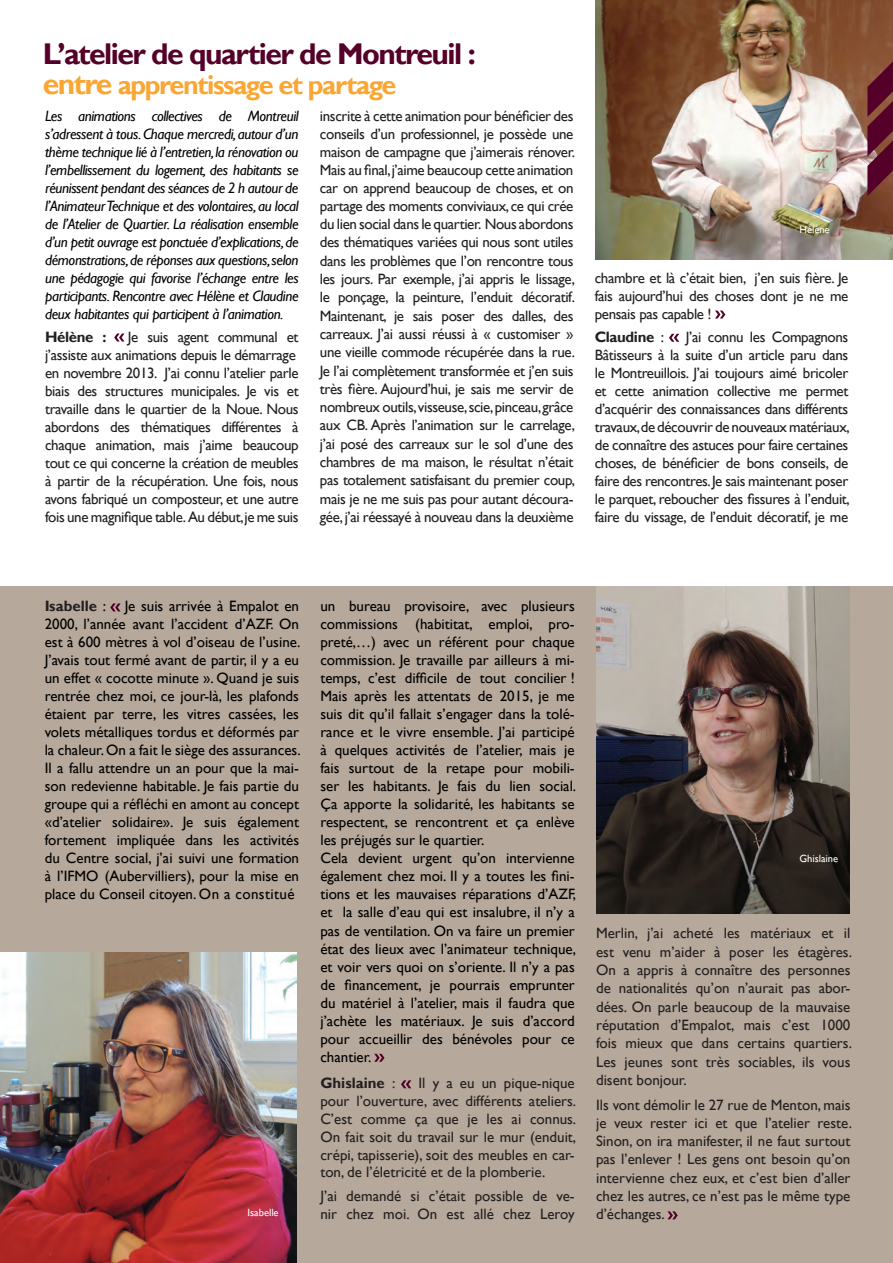
<style>
.page{position:relative;width:893px;height:1263px;background:#fff}
.page>*{position:absolute;margin:0;border:0;box-sizing:border-box;transform-origin:0 0}
.t1{font:700 30px "Gill Sans";letter-spacing:-.05em;color:#540028}
.t2{font:700 27px "Gill Sans";letter-spacing:-.05em;color:#faa633}
.t3{font:15px/18.3px "Gill Sans";letter-spacing:-.025em;color:#231f20;text-align:justify}
.t4{font:15px/18px "Gill Sans";color:#000;text-align:justify}
.t5{font:italic 15px/18px "Gill Sans";letter-spacing:-.025em;color:#000;text-align:justify}
.t6{font:15px/24.3px "Gill Sans";color:#231f20}
.t7{font:700 15px "Gill Sans";letter-spacing:-.025em;color:#231f20}
.t8{font:700 15px "Gill Sans";color:#231f20}
.t9{font:10.5px "Gill Sans";color:#fff}
.s1{font-size:30px}
.s2{font-weight:400}
.s3{font-weight:700;color:#231f20}
</style>
<div class="page">
<img style="left:595px;top:0;width:298px;height:259px">
<svg style="left:867px;top:61px;width:26px;height:135px;background:#681f30"></svg>
<hr style="left:0;top:587px;width:4px;height:676px;background:#b6a89a">
<div style="left:4px;top:587px;width:889px;height:676px;background:#b6a89a"></div>
<img style="left:0;top:952px;width:1px;height:311px">
<img style="left:1px;top:952px;width:295px;height:311px">
<svg style="left:114px;top:333px;width:11px;height:8px"></svg>
<svg style="left:715px;top:310px;width:10px;height:8px"></svg>
<svg style="left:669px;top:334px;width:10px;height:8px"></svg>
<img style="left:596px;top:587px;width:254px;height:327px">
<svg style="left:110px;top:603px;width:11px;height:8px"></svg>
<svg style="left:374px;top:1054px;width:10px;height:8px"></svg>
<svg style="left:401px;top:1080px;width:10px;height:8px"></svg>
<svg style="left:667px;top:1211px;width:11px;height:8px"></svg>
<h1 class="t1" style="left:43px;top:36px;width:434px">L’atelier de quartier de Montreuil :</h1>
<h2 class="t2" style="left:43px;top:69px;width:355px"><span class="s1">entre</span> apprentissage et partage</h2>
<p class="t5" style="left:45px;top:107px;width:255px">Les animations collectives de Montreuil s’adressent à tous. Chaque mercredi, autour d’un thème technique lié à l’entretien, la rénovation ou l’embellissement du logement, des habitants se réunissent pendant des séances de 2 h autour de l’Animateur Technique et des volontaires, au local de l’Atelier de Quartier. La réalisation ensemble d’un petit ouvrage est ponctuée d’explications, de démonstrations, de réponses aux questions, selon une pédagogie qui favorise l’échange entre les participants. Rencontre avec Hélène et Claudine deux habitantes qui participent à l’animation.</p>
<p class="t7" style="left:45px;top:327px;width:63px">Hélène :</p>
<p class="t3" style="left:45px;top:328px;width:255px;text-align:left;text-indent:83px">Je suis agent communal et j’assiste aux animations depuis le démarrage en novembre 2013. J’ai connu l’atelier parle biais des structures municipales. Je vis et travaille dans le quartier de la Noue. Nous abordons des thématiques différentes à chaque animation, mais j’aime beaucoup tout ce qui concerne la création de meubles à partir de la récupération. Une fois, nous avons fabriqué un composteur, et une autre fois une magnifique table. Au début,je me suis</p>
<p class="t3" style="left:320px;top:107px;width:257px">inscrite à cette animation pour bénéficier des conseils d’un professionnel, je possède une maison de campagne que j’aimerais rénover.<br>Mais au final, j’aime beaucoup cette animation car on apprend beaucoup de choses, et on partage des moments conviviaux, ce qui crée du lien social dans le quartier. Nous abordons des thématiques variées qui nous sont utiles dans les problèmes que l’on rencontre tous les jours. Par exemple, j’ai appris le lissage, le ponçage, la peinture, l’enduit décoratif.<br>Maintenant, je sais poser des dalles, des carreaux. J’ai aussi réussi à « customiser » une vieille commode récupérée dans la rue.<br>Je l’ai complètement transformée et j’en suis très fière. Aujourd’hui, je sais me servir de nombreux outils, visseuse, scie, pinceau, grâce aux CB. Après l’animation sur le carrelage, j’ai posé des carreaux sur le sol d’une des chambres de ma maison, le résultat n’était pas totalement satisfaisant du premier coup, mais je ne me suis pas pour autant découra&shy;gée, j’ai réessayé à nouveau dans la deuxième</p>
<p class="t9" style="left:799px;top:223px;width:32px;rotate:1deg">Hélène</p>
<p class="t3" style="left:595px;top:269px;width:255px">chambre et là c’était bien, j’en suis fière. Je fais aujourd’hui des choses dont je ne me pensais pas capable !</p>
<p class="t7" style="left:595px;top:328px;width:71px">Claudine <span class="s2">:</span></p>
<p class="t3" style="left:595px;top:328px;width:257px;text-indent:91px">J’ai connu les Compagnons Bâtisseurs à la suite d’un article paru dans le Montreuillois. J’ai toujours aimé bricoler et cette animation collective me permet d’acquérir des connaissances dans différents travaux,de découvrir de nouveaux matériaux, de connaître des astuces pour faire certaines choses, de bénéficier de bons conseils, de faire des rencontres. Je sais maintenant poser le parquet, reboucher des fissures à l’enduit, faire du vissage, de l’enduit décoratif, je me</p>
<p class="t4" style="left:45px;top:598px;width:257px"><span class="s3">Isabelle</span> : Je suis arrivée à Empalot en 2000, l’année avant l’accident d’AZF. On est à 600 mètres à vol d’oiseau de l’usine.<br>J’avais tout fermé avant de partir, il y a eu un effet « cocotte minute ». Quand je suis rentrée chez moi, ce jour-là, les plafonds étaient par terre, les vitres cassées, les volets métalliques tordus et déformés par la chaleur. On a fait le siège des assurances.<br>Il a fallu attendre un an pour que la mai&shy;son redevienne habitable. Je fais partie du groupe qui a réfléchi en amont au concept «d’atelier solidaire». Je suis également fortement impliquée dans les activités du Centre social, j’ai suivi une formation à l’IFMO (Aubervilliers), pour la mise en place du Conseil citoyen. On a constitué</p>
<p class="t4" style="left:320px;top:598px;width:257px;text-align:left">un bureau provisoire, avec plusieurs commissions (habititat, emploi, pro&shy;preté,…) avec un référent pour chaque commission. Je travaille par ailleurs à mi&shy;temps, c’est difficile de tout concilier !<br>Mais après les attentats de 2015, je me suis dit qu’il fallait s’engager dans la tolé&shy;rance et le vivre ensemble. J’ai participé à quelques activités de l’atelier, mais je fais surtout de la retape pour mobili&shy;ser les habitants. Je fais du lien social.<br>Ça apporte la solidarité, les habitants se respectent, se rencontrent et ça enlève les préjugés sur le quartier.<br>Cela devient urgent qu’on intervienne également chez moi. Il y a toutes les fini&shy;tions et les mauvaises réparations d’AZF, et la salle d’eau qui est insalubre, il n’y a pas de ventilation. On va faire un premier état des lieux avec l’animateur technique, et voir vers quoi on s’oriente. Il n’y a pas de financement, je pourrais emprunter du matériel à l’atelier, mais il faudra que j’achète les matériaux. Je suis d’accord pour accueillir des bénévoles pour ce chantier.</p>
<p class="t8" style="left:320px;top:1074px;width:76px">Ghislaine <span class="s2">:</span></p>
<p class="t3" style="left:320px;top:1074px;width:257px;text-indent:98px">Il y a eu un pique-nique pour l’ouverture, avec différents ateliers.<br>C’est comme ça que je les ai connus.<br>On fait soit du travail sur le mur (enduit, crépi, tapisserie), soit des meubles en car-</p>
<p class="t6" style="left:320px;top:1160px;width:256px">ton, de l’életricité et de la plomberie.<br>J’ai demandé si c’était possible de ve-</p>
<p class="t6" style="left:320px;top:1202px;width:256px">nir chez moi. On est allé chez Leroy</p>
<p class="t9" style="left:248px;top:1206px;width:33px;rotate:1deg">Isabelle</p>
<p class="t9" style="left:799px;top:852px;width:40px;rotate:1deg">Ghislaine</p>
<p class="t3" style="left:596px;top:924px;width:257px">Merlin, j’ai acheté les matériaux et il est venu m’aider à poser les étagères.<br>On a appris à connaître des personnes de nationalités qu’on n’aurait pas abor&shy;dées. On parle beaucoup de la mauvaise réputation d’Empalot, mais c’est 1000 fois mieux que dans certains quartiers.<br>Les jeunes sont très sociables, ils vous disent bonjour.</p>
<p class="t3" style="left:596px;top:1096px;width:257px">Ils vont démolir le 27 rue de Menton, mais je veux rester ici et que l’atelier reste.<br>Sinon, on ira manifester, il ne faut surtout pas l’enlever ! Les gens ont besoin qu’on intervienne chez eux, et c’est bien d’aller chez les autres, ce n’est pas le même type d’échanges.</p>
</div>
